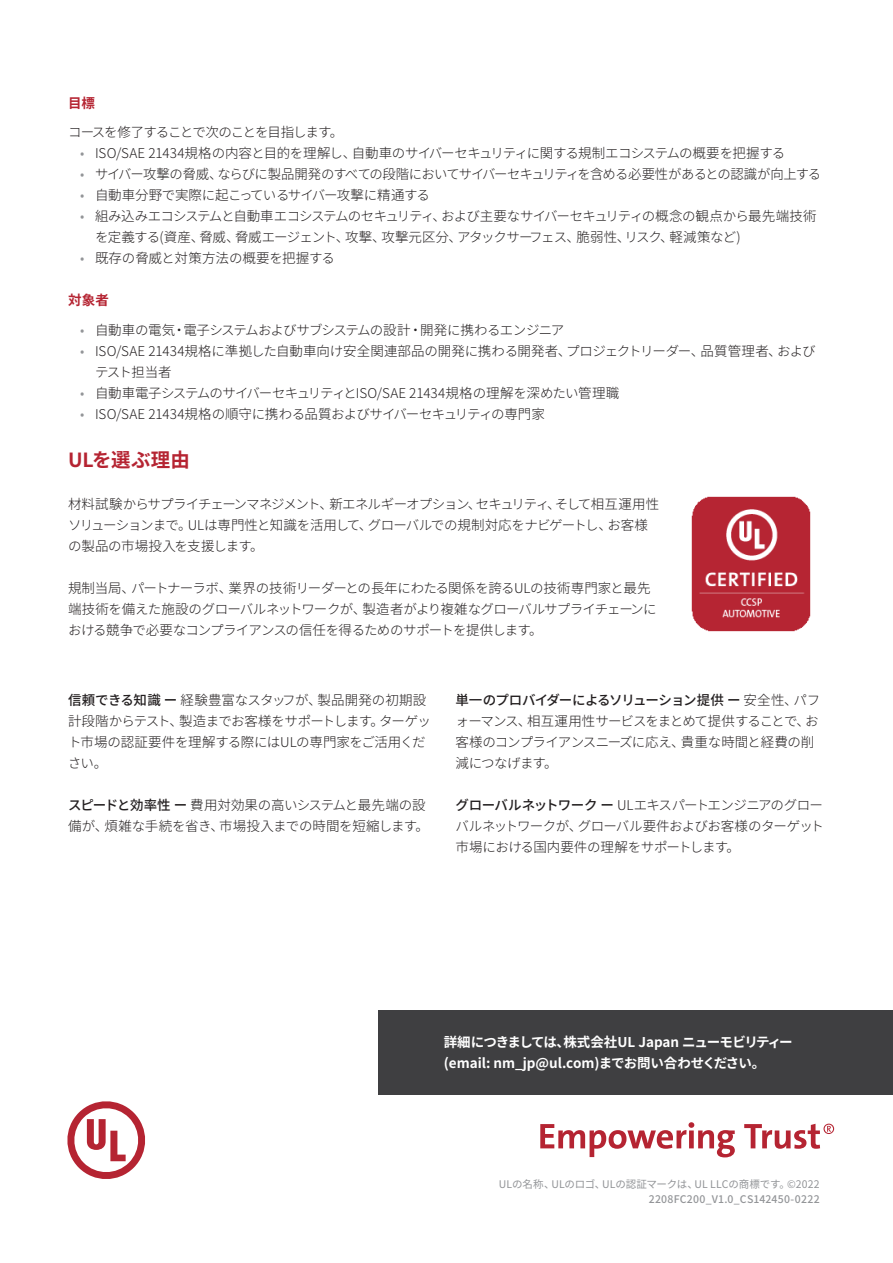
<style>
.page{position:relative;width:893px;height:1263px;background:#fff}
.page>*{position:absolute;margin:0;border:0;box-sizing:border-box;transform-origin:0 0}
.t1{font:700 19.5px "Noto Sans CJ Kjp";color:#b52432}
.t2{font:300 13.5px/21px "Noto Sans CJ Kjp";letter-spacing:-.035em;color:#231f20}
.t3{font:300 13.5px/21px "Noto Sans CJ Kjp";letter-spacing:-.055em;color:#231f20}
.t4{font:300 13.5px/21px "Noto Sans CJ Kjp";letter-spacing:-.01em;color:#231f20}
.t5{font:700 13.5px/21px "Noto Sans CJ Kjp";letter-spacing:-.02em;color:#fff}
.t6{font:300 13.5px "Noto Sans CJ Kjp";letter-spacing:-.075em;color:#231f20}
.t7{font:300 13.5px "Noto Sans CJ Kjp";letter-spacing:-.005em;color:#231f20}
.t8{font:700 13.5px "Noto Sans CJ Kjp";color:#b52432}
.t9{font:10.5px "Noto Sans CJ Kjp";letter-spacing:-.005em;color:#939598}
.t10{font:500 10.5px "Noto Sans CJ Kjp";letter-spacing:.02em;color:#939598}
.s1{color:#939598}
.s2{font-weight:500}
</style>
<div class="page">
<svg style="left:67px;top:1101px;width:78px;height:78px"></svg>
<div style="left:379px;top:1010px;width:514px;height:84px;background:#3f3f41"></div>
<svg style="left:540px;top:1122px;width:294px;height:35px"></svg>
<img style="left:691px;top:496px;width:120px;height:136px">
<p class="t8" style="left:68px;top:95px;width:28px">目標</p>
<p class="t6" style="left:68px;top:125px;width:277px">コースを修了することで次のことを目指します。</p>
<p class="t2" style="left:80px;top:143px;width:707px"><span class="s1">•</span> ISO/SAE 21434規格の内容と目的を理解し、自動車のサイバーセキュリティに関する規制エコシステムの概要を把握する</p>
<p class="t2" style="left:80px;top:164px;width:743px"><span class="s1">•</span> サイバー攻撃の脅威、ならびに製品開発のすべての段階においてサイバーセキュリティを含める必要性があるとの認識が向上する</p>
<p class="t2" style="left:80px;top:185px;width:352px"><span class="s1">•</span> 自動車分野で実際に起こっているサイバー攻撃に精通する</p>
<p class="t2" style="left:95px;top:206px;width:723px;text-indent:-15px"><span class="s1">•</span> 組み込みエコシステムと自動車エコシステムのセキュリティ、および主要なサイバーセキュリティの概念の観点から最先端技術を定義する(資産、脅威、脅威エージェント、攻撃、攻撃元区分、アタックサーフェス、脆弱性、リスク、軽減策など)</p>
<p class="t7" style="left:80px;top:251px;width:257px"><span class="s1">•</span> 既存の脅威と対策方法の概要を把握する</p>
<p class="t8" style="left:68px;top:293px;width:43px">対象者</p>
<p class="t2" style="left:80px;top:319px;width:486px"><span class="s1">•</span> 自動車の電気・電子システムおよびサブシステムの設計・開発に携わるエンジニア</p>
<p class="t4" style="left:95px;top:340px;width:722px;text-indent:-15px"><span class="s1">•</span> ISO/SAE 21434規格に準拠した自動車向け安全関連部品の開発に携わる開発者、プロジェクトリーダー、品質管理者、およびテスト担当者</p>
<p class="t2" style="left:80px;top:382px;width:541px"><span class="s1">•</span> 自動車電子システムのサイバーセキュリティとISO/SAE 21434規格の理解を深めたい管理職</p>
<p class="t2" style="left:80px;top:403px;width:466px"><span class="s1">•</span> ISO/SAE 21434規格の順守に携わる品質およびサイバーセキュリティの専門家</p>
<h1 class="t1" style="left:68px;top:448px;width:124px">ULを選ぶ理由</h1>
<p class="t3" style="left:68px;top:493px;width:593px">材料試験からサプライチェーンマネジメント、新エネルギーオプション、セキュリティ、そして相互運用性ソリューションまで。ULは専門性と知識を活用して、グローバルでの規制対応をナビゲートし、お客様の製品の市場投入を支援します。</p>
<p class="t2" style="left:68px;top:577px;width:590px">規制当局、パートナーラボ、業界の技術リーダーとの長年にわたる関係を誇るULの技術専門家と最先端技術を備えた施設のグローバルネットワークが、製造者がより複雑なグローバルサプライチェーンにおける競争で必要なコンプライアンスの信任を得るためのサポートを提供します。</p>
<p class="t2" style="left:68px;top:690px;width:364px"><span class="s2">信頼できる知識 ー</span> 経験豊富なスタッフが、製品開発の初期設計段階からテスト、製造までお客様をサポートします。ターゲット市場の認証要件を理解する際にはULの専門家をご活用ください。</p>
<p class="t2" style="left:68px;top:795px;width:362px"><span class="s2">スピードと効率性 ー</span> 費用対効果の高いシステムと最先端の設備が、煩雑な手続を省き、市場投入までの時間を短縮します。</p>
<p class="t3" style="left:455px;top:690px;width:366px"><span class="s2">単一のプロバイダーによるソリューション提供 ー</span> 安全性、パフォーマンス、相互運用性サービスをまとめて提供することで、お客様のコンプライアンスニーズに応え、貴重な時間と経費の削減につなげます。</p>
<p class="t2" style="left:455px;top:795px;width:370px;text-align:justify"><span class="s2">グローバルネットワーク ー</span> ULエキスパートエンジニアのグローバルネットワークが、グローバル要件およびお客様のターゲット市場における国内要件の理解をサポートします。</p>
<p class="t5" style="left:444px;top:1032px;width:350px">詳細につきましては、株式会社UL Japan ニューモビリティー(email: nm_jp@ul.com)までお問い合わせください。</p>
<p class="t9" style="left:499px;top:1178px;width:322px">ULの名称、ULのロゴ、ULの認証マークは、UL LLCの商標です。©2022</p>
<p class="t10" style="left:649px;top:1193px;width:172px">2208FC200_V1.0_CS142450-0222</p>
</div>
